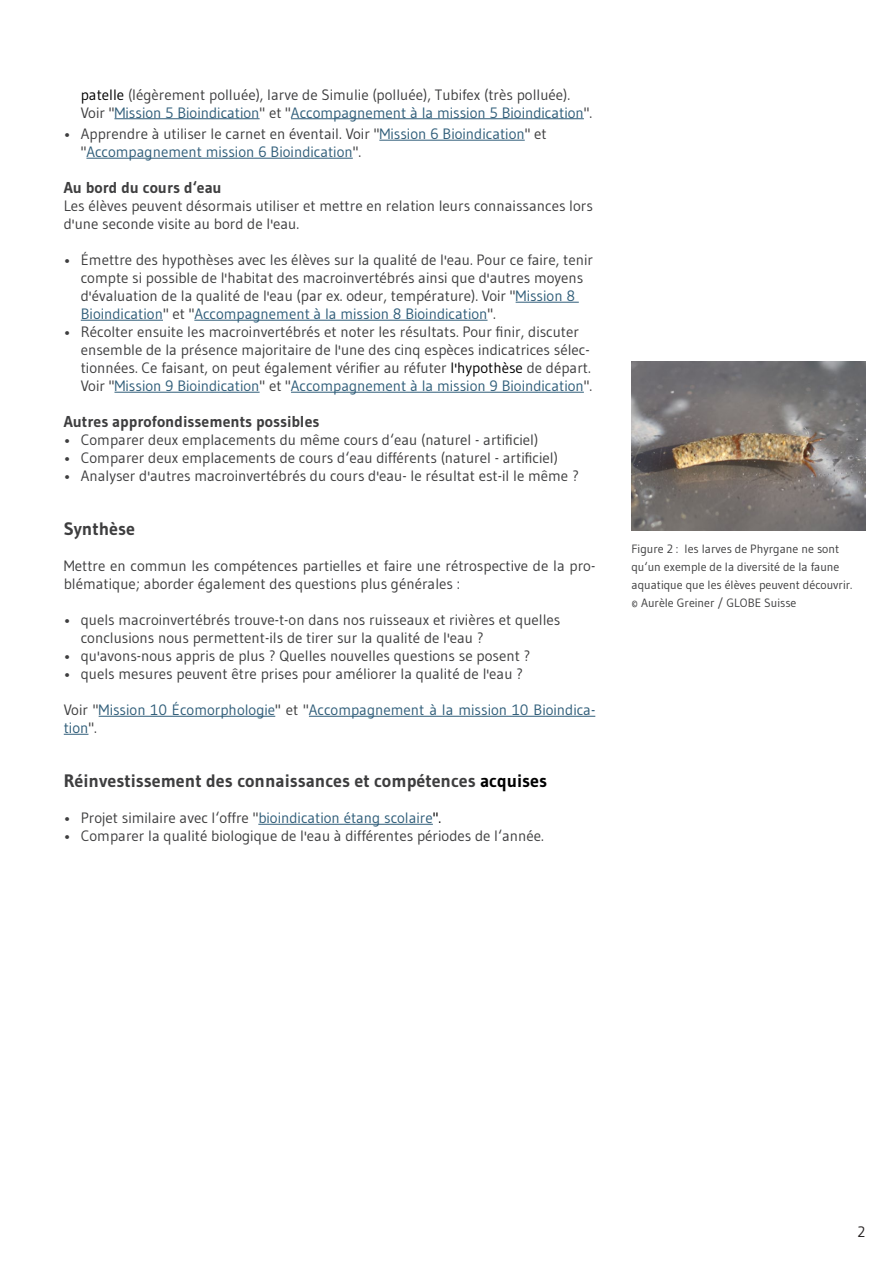
<style>
.page{position:relative;width:893px;height:1263px;background:#fff}
.page>*{position:absolute;margin:0;border:0;box-sizing:border-box;transform-origin:0 0}
.Title_1_1{font:700 18px "Gudea";color:#3e3e3f}
.Title_1_1_1{font:700 15.75px "Gudea";color:#3e3e3f}
.Txt_Block{font:15px/18px "Gudea";color:#3e3e3f}
.Txt_Block-2{font:15px/18px "Gudea";color:#2f5d79}
.t1{font:15px "Gudea";color:#231f20}
.Legende{font:12px "Gudea";color:#3e3e3f}
.s1{color:#000}
.s2{color:#2f5d79}
.s3{color:#3e3e3f}
</style>
<div class="page">
<hr style="left:114px;top:118px;width:146px;height:1px;background:#2f5d79">
<hr style="left:291px;top:118px;width:293px;height:1px;background:#2f5d79">
<hr style="left:379px;top:140px;width:146px;height:1px;background:#2f5d79">
<hr style="left:86px;top:158px;width:267px;height:1px;background:#2f5d79">
<hr style="left:516px;top:302px;width:63px;height:1px;background:#2f5d79">
<hr style="left:81px;top:320px;width:82px;height:1px;background:#2f5d79">
<hr style="left:194px;top:320px;width:293px;height:1px;background:#2f5d79">
<hr style="left:114px;top:392px;width:146px;height:1px;background:#2f5d79">
<hr style="left:291px;top:392px;width:293px;height:1px;background:#2f5d79">
<hr style="left:99px;top:716px;width:176px;height:1px;background:#2f5d79">
<hr style="left:309px;top:716px;width:286px;height:1px;background:#2f5d79">
<svg style="left:64px;top:734px;width:24px;height:1px"></svg>
<hr style="left:258px;top:824px;width:175px;height:1px;background:#2f5d79">
<img style="left:631px;top:361px;width:234px;height:169px">
<p class="Txt_Block" style="left:81px;top:85px;width:513px"><span class="s1">patelle</span> (légèrement polluée), larve de Simulie (polluée), Tubifex (très polluée).<br>Voir "<span class="s2">Mission 5 Bioindication</span>" et "<span class="s2">Accompagnement à la mission 5 Bioindication</span>".</p>
<p class="Txt_Block-2" style="left:81px;top:125px;width:467px;text-indent:-17px"><span class="s3">• Apprendre à utiliser le carnet en éventail. Voir "</span>Mission 6 Bioindication<span class="s3">" et "</span>Accompagnement mission 6 Bioindication<span class="s3">".</span></p>
<p class="Title_1_1_1" style="left:64px;top:178px;width:159px">Au bord du cours d‘eau</p>
<p class="Txt_Block" style="left:64px;top:197px;width:531px">Les élèves peuvent désormais utiliser et mettre en relation leurs connaissances lors d'une seconde visite au bord de l'eau.</p>
<p class="Txt_Block" style="left:81px;top:251px;width:514px;text-indent:-17px">• Émettre des hypothèses avec les élèves sur la qualité de l'eau. Pour ce faire, tenir compte si possible de l'habitat des macroinvertébrés ainsi que d'autres moyens d'évaluation de la qualité de l'eau (par ex. odeur, température). Voir "<span class="s2">Mission 8<br>Bioindication</span>" et "<span class="s2">Accompagnement à la mission 8 Bioindication</span>".</p>
<p class="Txt_Block" style="left:81px;top:323px;width:513px;text-indent:-17px">• Récolter ensuite les macroinvertébrés et noter les résultats. Pour finir, discuter ensemble de la présence majoritaire de l'une des cinq espèces indicatrices sélec&shy;tionnées. Ce faisant, on peut également vérifier au réfuter <span class="s1">l'hypothèse</span> de départ.<br>Voir "<span class="s2">Mission 9 Bioindication</span>" et "<span class="s2">Accompagnement à la mission 9 Bioindication</span>".</p>
<p class="Title_1_1_1" style="left:64px;top:412px;width:257px">Autres approfondissements possibles</p>
<p class="Txt_Block" style="left:64px;top:431px;width:476px">• Comparer deux emplacements du même cours d‘eau (naturel - artificiel)</p>
<p class="Txt_Block" style="left:64px;top:449px;width:496px">• Comparer deux emplacements de cours d‘eau différents (naturel - artificiel)</p>
<p class="Txt_Block" style="left:64px;top:467px;width:517px">• Analyser d'autres macroinvertébrés du cours d'eau- le résultat est-il le même ?</p>
<p class="Title_1_1" style="left:64px;top:518px;width:73px">Synthèse</p>
<p class="Txt_Block" style="left:64px;top:557px;width:532px">Mettre en commun les compétences partielles et faire une rétrospective de la pro&shy;blématique; aborder également des questions plus générales :</p>
<p class="Txt_Block" style="left:81px;top:611px;width:481px;text-indent:-17px">• quels macroinvertébrés trouve-t-on dans nos ruisseaux et rivières et quelles conclusions nous permettent-ils de tirer sur la qualité de l'eau ?</p>
<p class="Txt_Block" style="left:64px;top:647px;width:468px">• qu'avons-nous appris de plus ? Quelles nouvelles questions se posent ?</p>
<p class="Txt_Block" style="left:64px;top:665px;width:461px">• quels mesures peuvent être prises pour améliorer la qualité de l'eau ?</p>
<p class="Txt_Block-2" style="left:64px;top:701px;width:533px"><span class="s3">Voir "</span>Mission 10 Écomorphologie<span class="s3">" et "</span>Accompagnement à la mission 10 Bioindica&shy;tion<span class="s3">".</span></p>
<p class="Title_1_1" style="left:64px;top:770px;width:485px">Réinvestissement des connaissances et compétences <span class="s1">acquises</span></p>
<p class="Txt_Block" style="left:64px;top:809px;width:379px">• Projet similaire avec l‘offre "<span class="s2">bioindication étang scolaire</span><span class="s1">".</span></p>
<p class="Txt_Block" style="left:64px;top:827px;width:482px">• Comparer la qualité biologique de l'eau à différentes périodes de l‘année.</p>
<p class="Legende" style="left:631px;top:541px;width:209px">Figure 2 : les larves de Phyrgane ne sont</p>
<p class="Legende" style="left:631px;top:559px;width:210px">qu‘un exemple de la diversité de la faune</p>
<p class="Legende" style="left:631px;top:577px;width:222px">aquatique que les élèves peuvent découvrir.</p>
<p class="Legende" style="left:631px;top:595px;width:166px">© Aurèle Greiner / GLOBE Suisse</p>
<p class="t1" style="left:857px;top:1222px;width:9px">2</p>
</div>
